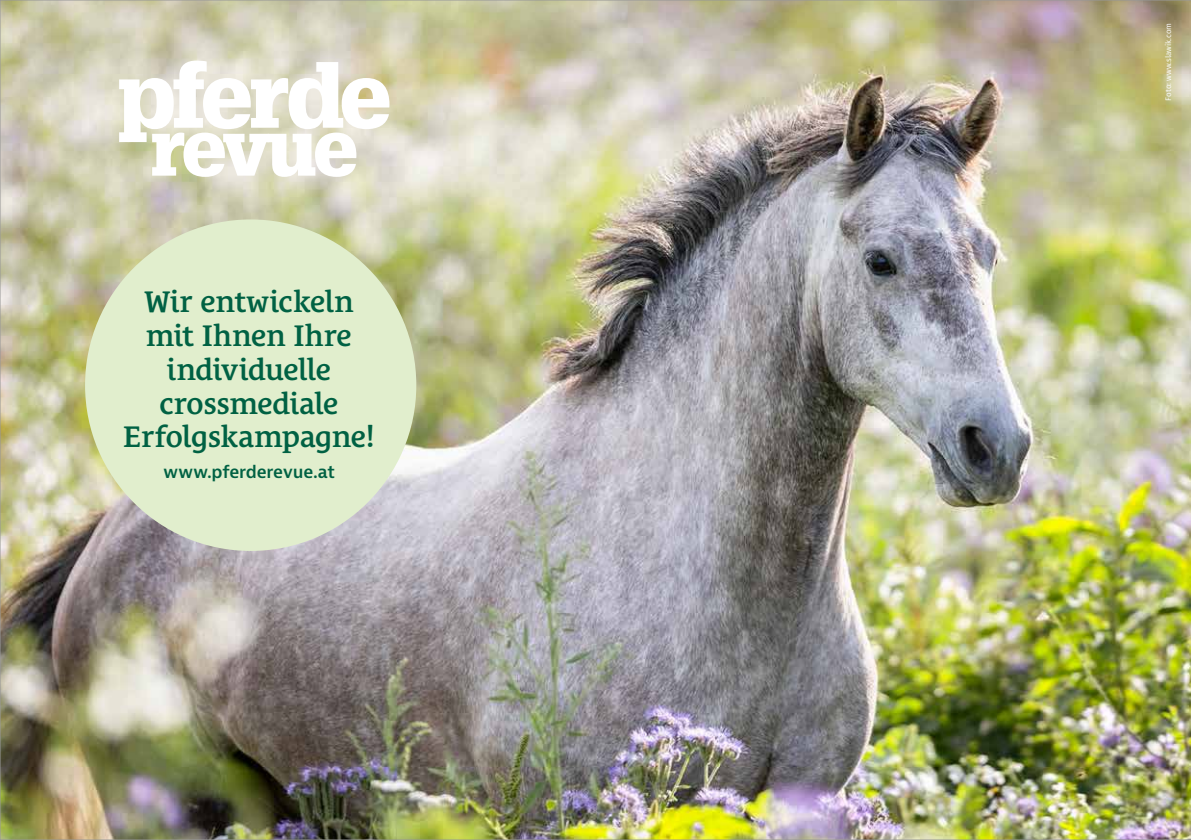
<style>
.page{position:relative;width:1191px;height:840px;background:#fff}
.page>*{position:absolute;margin:0;border:0;box-sizing:border-box;transform-origin:0 0}
.t1{font:600 30.4px/33.8px "Le Monde Courrier Std";letter-spacing:-.015em;color:#006143;text-align:center}
.t2{font:600 16.8px "Bernina Sans";letter-spacing:-.015em;color:#006143}
.t3{font:8px "Fira Sans";color:#fff}
</style>
<div class="page">
<img style="left:0;top:0;width:1191px;height:839px">
<svg style="left:119px;top:60px;width:270px;height:117px"></svg>
<div style="left:85px;top:219px;width:331px;height:331px;background:#e1eecd;border-radius:50%"></div>
<p class="t1" style="left:123px;top:284px;width:253px">Wir entwickeln mit Ihnen Ihre individuelle crossmediale<br>Erfolgskampagne!</p>
<p class="t2" style="left:163px;top:461px;width:174px">www.pferderevue.at</p>
<p class="t3" style="left:1162px;top:101px;width:79px;rotate:-90deg">Foto: www.slawik.com</p>
</div>
